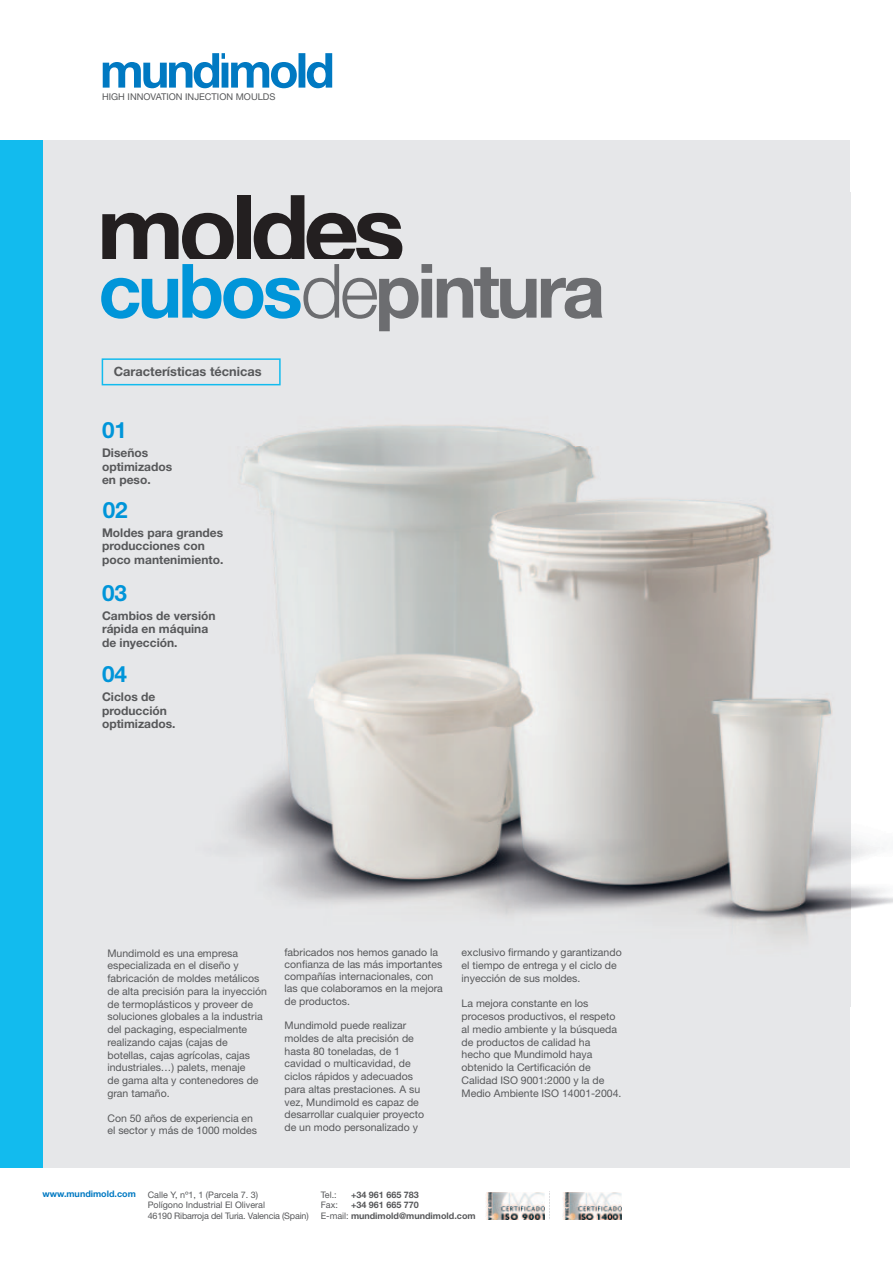
<style>
.page{position:relative;width:893px;height:1263px;background:#fff}
.page>*{position:absolute;margin:0;border:0;box-sizing:border-box;transform-origin:0 0}
.t1{font:700 96.45px "Helvetica Neue LT Std";letter-spacing:-.06em;color:#231f20}
.t2{font:700 75px "Helvetica Neue LT Std";letter-spacing:-.05em;color:#6c6d70}
.t3{font:700 22.5px "Helvetica Neue LT Std";color:#0095d9}
.t4{font:700 12.75px "Helvetica Neue LT Std";color:#57585a}
.t5{font:700 12px/13.5px "Helvetica Neue LT Std";color:#57585a}
.t6{font:10.5px/12.8px "Helvetica Neue LT Std";color:#57585a}
.t7{font:9.3px "Helvetica Neue LT Std";color:#57585a}
.t8{font:9px/10.8px "Helvetica Neue LT Std";color:#57585a}
.t9{font:700 9px/10.8px "Helvetica Neue LT Std";color:#57585a}
.t10{font:700 9px "Helvetica Neue LT Std";color:#0079c2}
.s1{color:#0095d9}
.s2{font-weight:300}
.s3{font-weight:400}
</style>
<div class="page">
<div style="left:43px;top:140px;width:807px;height:1028px;background:#e6e7e9"></div>
<img style="left:195px;top:192px;width:698px;height:815px">
<div style="left:0;top:140px;width:43px;height:1028px;background:#12bbee"></div>
<svg style="left:102px;top:358px;width:179px;height:27px"></svg>
<svg style="left:103px;top:53px;width:229px;height:35px"></svg>
<svg style="left:549px;top:1191px;width:1px;height:28px"></svg>
<img style="left:562px;top:1192px;width:60px;height:27px">
<img style="left:486px;top:1192px;width:59px;height:27px">
<p class="t7" style="left:102px;top:91px;width:175px">HIGH INNOVATION INJECTION MOULDS</p>
<h1 class="t1" style="left:97px;top:170px;width:310px">moldes</h1>
<h2 class="t2" style="left:98px;top:244px;width:508px"><span class="s1">cubos</span><span class="s2">de</span>pintura</h2>
<p class="t4" style="left:114px;top:364px;width:149px">Características técnicas</p>
<h3 class="t3" style="left:102px;top:416px;width:27px">01</h3>
<p class="t5" style="left:102px;top:446px;width:72px">Diseños optimizados en peso.</p>
<h3 class="t3" style="left:103px;top:496px;width:27px">02</h3>
<p class="t5" style="left:102px;top:525px;width:123px">Moldes para grandes producciones con poco mantenimiento.</p>
<h3 class="t3" style="left:102px;top:579px;width:27px">03</h3>
<p class="t5" style="left:102px;top:609px;width:115px">Cambios de versión rápida en máquina de inyección.</p>
<h3 class="t3" style="left:102px;top:660px;width:27px">04</h3>
<p class="t5" style="left:102px;top:690px;width:75px">Ciclos de producción optimizados.</p>
<p class="t6" style="left:107px;top:946px;width:161px">Mundimold es una empresa especializada en el diseño y fabricación de moldes metálicos de alta precisión para la inyección de termoplásticos y proveer de soluciones globales a la industria del packaging, especialmente realizando cajas (cajas de botellas, cajas agrícolas, cajas industriales…) palets, menaje<br>de gama alta y contenedores de gran tamaño.</p>
<p class="t6" style="left:107px;top:1111px;width:151px;line-height:12px">Con 50 años de experiencia en el sector y más de 1000 moldes</p>
<p class="t6" style="left:285px;top:946px;width:160px;line-height:12px">fabricados nos hemos ganado la confianza de las más importantes compañías internacionales, con las que colaboramos en la mejora de productos.</p>
<p class="t6" style="left:285px;top:1019px;width:141px">Mundimold puede realizar moldes de alta precisión de hasta 80 toneladas, de 1 cavidad o multicavidad, de ciclos rápidos y adecuados para altas prestaciones. A su vez, Mundimold es capaz de desarrollar cualquier proyecto de un modo personalizado y</p>
<p class="t6" style="left:462px;top:946px;width:162px">exclusivo firmando y garantizando el tiempo de entrega y el ciclo de inyección de sus moldes.</p>
<p class="t6" style="left:462px;top:997px;width:161px">La mejora constante en los procesos productivos, el respeto al medio ambiente y la búsqueda de productos de calidad ha hecho que Mundimold haya obtenido la Certificación de<br>Calidad ISO 9001:2000 y la de<br>Medio Ambiente ISO 14001-2004.</p>
<p class="t10" style="left:43px;top:1188px;width:95px">www.mundimold.com</p>
<p class="t8" style="left:148px;top:1189px;width:162px">Calle Y, nº1, 1 (Parcela 7. 3)<br>Polígono Industrial El Oliveral<br>46190 Ribarroja del Turia. Valencia (Spain)</p>
<p class="t9" style="left:321px;top:1189px;width:157px"><span class="s3">Tel.:<br>Fax:<br>E-mail:</span> mundimold@mundimold.com</p>
<p class="t9" style="left:351px;top:1189px;width:69px">+34 961 665 783 +34 961 665 770</p>
</div>
